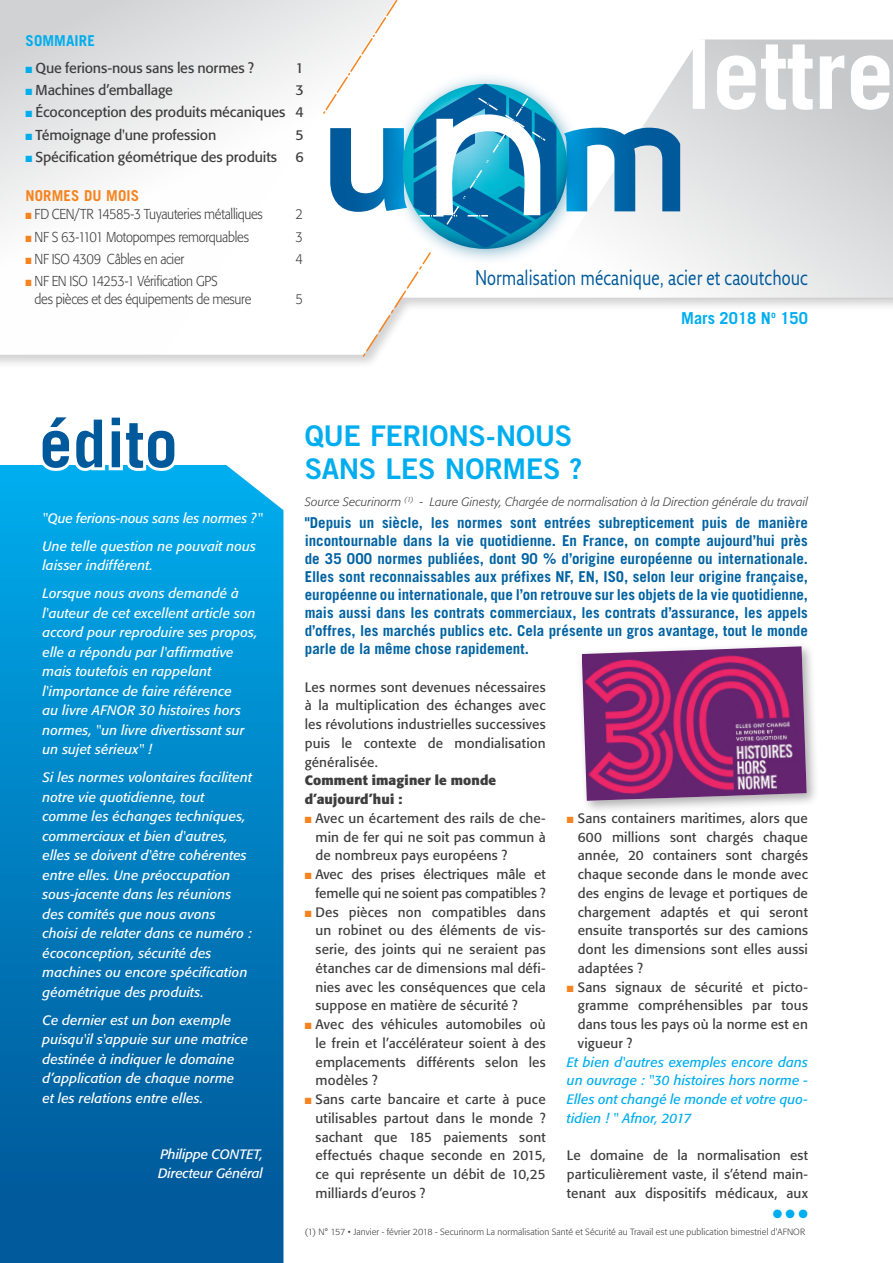
<style>
.page{position:relative;width:893px;height:1263px;background:#fff}
.page>*{position:absolute;margin:0;border:0;box-sizing:border-box;transform-origin:0 0}
.t1{font:700 66px "Trade Gothic";letter-spacing:.01em;color:#00599b}
.t2{font:28.5px/33px "Trade Gothic Bold Two";letter-spacing:-.015em;color:#00aeef}
.t3{font:20.7px "Fresco Sans LF";color:#00599b;scale:.8 1}
.t4{font:700 16.5px "Trade Gothic";color:#00aeef}
.t5{font:700 15px/18px "Trade Gothic";color:#0163a2;text-align:justify}
.t6{font:700 15px "Trade Gothic";letter-spacing:.01em;color:#f58420}
.t7{font:700 15px "Trade Gothic";letter-spacing:.01em;color:#00aeef}
.t8{font:300 14.25px/18px "Formata";letter-spacing:-.02em;color:#3e3e3f;scale:.9 1}
.t9{font:14.25px "Formata";letter-spacing:-.015em;color:#3e3e3f}
.t10{font:13.5px/18.8px "Formata";letter-spacing:.01em;color:#3e3e3f;text-align:justify}
.t11{font:italic 13.5px/19.5px "Formata";letter-spacing:.01em;color:#fff}
.t12{font:italic 13.5px/18.8px "Formata";letter-spacing:.01em;color:#00aeef;text-align:justify}
.t13{font:13.5px/18.8px "Formata";letter-spacing:-.01em;color:#3e3e3f;text-align:right}
.t14{font:700 13.5px/18.8px "Formata";letter-spacing:.01em;color:#3e3e3f}
.t15{font:italic 13.5px/19.5px "Formata";letter-spacing:-.01em;color:#fff}
.t16{font:italic 300 12px "Formata";letter-spacing:.01em;color:#3e3e3f}
.t17{font:12px "Zapf Dingbats ITC";color:#00aeef}
.t18{font:300 9px "Formata";letter-spacing:.01em;color:#3e3e3f}
.s1{color:#00aeef}
.s2{color:#f58420}
</style>
<div class="page">
<svg style="left:0;top:465px;width:283px;height:798px;background:#017fbf"></svg>
<svg style="left:37px;top:465px;width:143px;height:9px"></svg>
<div style="left:0;top:0;width:893px;height:369px;background:#231f20;opacity:.2"></div>
<svg style="left:680px;top:0;width:213px;height:355px"></svg>
<svg style="left:680px;top:39px;width:213px;height:260px;background:#dfdfe0"></svg>
<svg style="left:0;top:0;width:322px;height:356px"></svg>
<svg style="left:693px;top:39px;width:196px;height:71px"></svg>
<svg style="left:322px;top:0;width:358px;height:358px"></svg>
<div style="left:577px;top:641px;width:243px;height:173px;background:#231f20;opacity:.35"></div>
<img style="left:582px;top:646px;width:225px;height:155px">
<p class="t7" style="left:26px;top:31px;width:71px">SOMMAIRE</p>
<p class="t9" style="left:26px;top:59px;width:230px"><span class="s1">■</span> Que ferions-nous sans les normes ?</p>
<p class="t9" style="left:296px;top:59px;width:10px">1</p>
<p class="t9" style="left:26px;top:81px;width:149px"><span class="s1">■</span> Machines d’emballage</p>
<p class="t9" style="left:296px;top:81px;width:10px">3</p>
<p class="t9" style="left:26px;top:104px;width:280px"><span class="s1">■</span> Écoconception des produits mécaniques 4</p>
<p class="t9" style="left:26px;top:126px;width:192px"><span class="s1">■</span> Témoignage d'une profession</p>
<p class="t9" style="left:296px;top:126px;width:10px">5</p>
<p class="t9" style="left:26px;top:148px;width:253px"><span class="s1">■</span> Spécification géométrique des produits</p>
<p class="t9" style="left:296px;top:148px;width:10px">6</p>
<p class="t6" style="left:26px;top:186px;width:115px">NORMES DU MOIS</p>
<p class="t8" style="left:26px;top:205px;width:265px"><span class="s2">■</span> FD CEN/TR 14585-3 Tuyauteries métalliques</p>
<p class="t8" style="left:296px;top:205px;width:10px">2</p>
<p class="t8" style="left:26px;top:228px;width:250px"><span class="s2">■</span> NF S 63-1101 Motopompes remorquables</p>
<p class="t8" style="left:296px;top:228px;width:10px">3</p>
<p class="t8" style="left:26px;top:250px;width:178px"><span class="s2">■</span> NF ISO 4309 Câbles en acier</p>
<p class="t8" style="left:296px;top:250px;width:10px">4</p>
<p class="t8" style="left:35px;top:272px;width:243px;text-indent:-9px"><span class="s2">■</span> NF EN ISO 14253-1 Vérification GPS<br>des pièces et des équipements de mesure</p>
<p class="t8" style="left:296px;top:290px;width:10px">5</p>
<h3 class="t3" style="left:475px;top:265px;width:418px">Normalisation mécanique, acier et caoutchouc</h3>
<p class="t4" style="left:681px;top:308px;width:128px">Mars 2018 N<sup>o</sup> 150</p>
<h1 class="t1" style="left:39px;top:403px;width:140px">édito</h1>
<p class="t11" style="left:43px;top:504px;width:222px;line-height:28px">"Que ferions-nous sans les normes ?"<br>Une telle question ne pouvait nous</p>
<p class="t11" style="left:43px;top:552px;width:198px;line-height:28px">laisser indifférent.<br>Lorsque nous avons demandé à</p>
<p class="t11" style="left:43px;top:603px;width:216px">l'auteur de cet excellent article son accord pour reproduire ses propos, elle a répondu par l'affirmative mais toutefois en rappelant l'importance de faire référence<br>au livre AFNOR 30 histoires hors normes, "un livre divertissant sur un sujet sérieux" !</p>
<p class="t11" style="left:43px;top:768px;width:211px">Si les normes volontaires facilitent notre vie quotidienne, tout comme les échanges techniques, commerciaux et bien d'autres, elles se doivent d'être cohérentes entre elles. Une préoccupation sous-jacente dans les réunions des comités que nous avons choisi de relater dans ce numéro : écoconception, sécurité des machines ou encore spécification géométrique des produits.</p>
<p class="t11" style="left:43px;top:1010px;width:207px">Ce dernier est un bon exemple puisqu'il s'appuie sur une matrice destinée à indiquer le domaine d’application de chaque norme et les relations entre elles.</p>
<p class="t15" style="left:158px;top:1144px;width:106px">Philippe CONTET,<br>Directeur Général</p>
<h2 class="t2" style="left:305px;top:419px;width:279px">QUE FERIONS-NOUS<br>SANS LES NORMES ?</h2>
<p class="t16" style="left:305px;top:494px;width:505px">Source Securinorm <sup>(1)</sup> - Laure Ginesty, Chargée de normalisation à la Direction générale du travail</p>
<p class="t5" style="left:305px;top:513px;width:505px">"Depuis un siècle, les normes sont entrées subrepticement puis de manière incontournable dans la vie quotidienne. En France, on compte aujourd’hui près de 35 000 normes publiées, dont 90 % d’origine européenne ou internationale.<br>Elles sont reconnaissables aux préfixes NF, EN, ISO, selon leur origine française, européenne ou internationale, que l’on retrouve sur les objets de la vie quotidienne, mais aussi dans les contrats commerciaux, les contrats d’assurance, les appels d’offres, les marchés publics etc. Cela présente un gros avantage, tout le monde parle de la même chose rapidement.</p>
<p class="t10" style="left:305px;top:677px;width:242px">Les normes sont devenues nécessaires à la multiplication des échanges avec les révolutions industrielles successives puis le contexte de mondialisation généralisée.</p>
<p class="t14" style="left:305px;top:771px;width:193px">Comment imaginer le monde d’aujourd’hui :</p>
<p class="t10" style="left:316px;top:809px;width:232px;text-indent:-11px"><span class="s2">■</span> Avec un écartement des rails de che&shy;min de fer qui ne soit pas commun à de nombreux pays européens ?</p>
<p class="t13" style="left:305px;top:865px;width:242px"><span class="s2">■</span> Avec des prises électriques mâle et femelle qui ne soient pas compatibles ?</p>
<p class="t10" style="left:316px;top:902px;width:232px;text-indent:-11px"><span class="s2">■</span> Des pièces non compatibles dans un robinet ou des éléments de vis&shy;serie, des joints qui ne seraient pas étanches car de dimensions mal défi&shy;nies avec les conséquences que cela suppose en matière de sécurité ?</p>
<p class="t10" style="left:316px;top:1015px;width:232px;text-indent:-11px"><span class="s2">■</span> Avec des véhicules automobiles où le frein et l’accélérateur soient à des emplacements différents selon les modèles ?</p>
<p class="t10" style="left:316px;top:1090px;width:232px;text-indent:-11px"><span class="s2">■</span> Sans carte bancaire et carte à puce utilisables partout dans le monde ? sachant que 185 paiements sont effectués chaque seconde en 2015, ce qui représente un débit de 10,25 milliards d’euros ?</p>
<p class="t10" style="left:578px;top:809px;width:232px;text-indent:-11px"><span class="s2">■</span> Sans containers maritimes, alors que 600 millions sont chargés chaque année, 20 containers sont chargés chaque seconde dans le monde avec des engins de levage et portiques de chargement adaptés et qui seront ensuite transportés sur des camions dont les dimensions sont elles aussi adaptées ?</p>
<p class="t10" style="left:578px;top:977px;width:232px;text-indent:-11px"><span class="s2">■</span> Sans signaux de sécurité et picto&shy;gramme compréhensibles par tous dans tous les pays où la norme est en vigueur ?</p>
<p class="t12" style="left:567px;top:1052px;width:242px">Et bien d'autres exemples encore dans un ouvrage : "30 histoires hors norme - Elles ont changé le monde et votre quo&shy;tidien ! " Afnor, 2017</p>
<p class="t10" style="left:567px;top:1146px;width:242px">Le domaine de la normalisation est particulièrement vaste, il s’étend main&shy;tenant aux dispositifs médicaux, aux</p>
<p class="t18" style="left:305px;top:1227px;width:502px">(1) N° 157 • Janvier - février 2018 - Securinorm La normalisation Santé et Sécurité au Travail est une publication bimestriel d'AFNOR</p>
<p class="t17" style="left:773px;top:1208px;width:37px">● ● ●</p>
</div>
